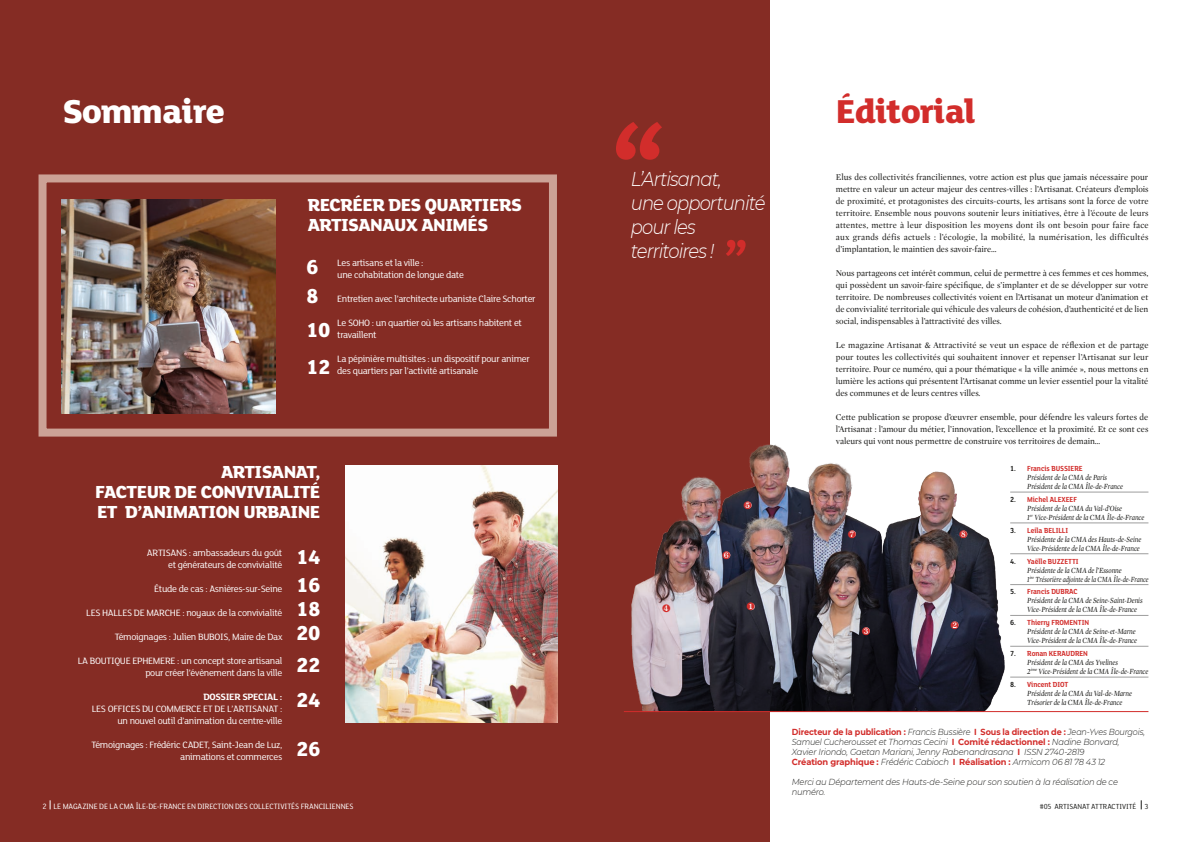
<style>
.page{position:relative;width:1191px;height:842px;background:#fff}
.page>*{position:absolute;margin:0;border:0;box-sizing:border-box;transform-origin:0 0}
.t1{font:700 140px "FS Lola";color:#d22d2b}
.t2{font:700 60px "FS Lola";color:#d22d2b}
.t3{font:800 36px "FS Lola";letter-spacing:-.02em;color:#d22d2b}
.t4{font:800 36px "FS Lola";letter-spacing:-.02em;color:#fff}
.t5{font:800 22px/28.2px "FS Lola";letter-spacing:-.02em;color:#fff;scale:.95 1}
.t6{font:italic 300 20px/24px "Montserrat";letter-spacing:-.05em;color:#fff;scale:.9 1}
.t7{font:800 19px/20px "FS Lola";letter-spacing:-.03em;color:#fff}
.t8{font:10px/12px "FS Lola";letter-spacing:-.03em;color:#fff;text-align:right}
.t9{font:700 10px "FS Lola";letter-spacing:-.03em;color:#fff}
.t10{font:9px/12px "Mercury Display";color:#1d1d1b;text-align:justify;scale:.96 1}
.t11{font:italic 300 8.8px/10px "Montserrat";letter-spacing:-.025em;color:#1d1d1b;scale:.92 1}
.t12{font:italic 300 8.8px/10px "Montserrat";letter-spacing:-.025em;color:#1d1d1b;scale:.95 1}
.t13{font:8.4px "FS Lola";letter-spacing:-.01em;color:#fff;scale:.95 1}
.t14{font:italic 8px/9px "Mercury Display";letter-spacing:-.01em;color:#1d1d1b;scale:.9 1}
.t15{font:700 8px "FS Lola";letter-spacing:-.01em;color:#d22d2b;scale:.9 1}
.t16{font:8px "FS Lola";letter-spacing:-.01em;color:#1d1d1b;scale:.95 1}
.s1{color:#1d1d1b}
.s2{font-weight:700;font-style:normal;color:#d22d2b}
</style>
<div class="page">
<div style="left:595px;top:0;width:175px;height:842px;background:#852c24"></div>
<div style="left:0;top:0;width:595px;height:842px;background:#852c24"></div>
<div style="left:39px;top:174px;width:518px;height:263px;border:8px solid #cca296"></div>
<img style="left:61px;top:199px;width:214px;height:215px">
<img style="left:346px;top:466px;width:211px;height:257px">
<img style="left:631px;top:444px;width:385px;height:267px">
<hr style="left:624px;top:711px;width:524px;height:1px;background:#d22d2b">
<hr style="left:1010px;top:492px;width:138px;height:1px;background:#9d9d9d">
<hr style="left:1010px;top:523px;width:138px;height:1px;background:#9d9d9d">
<hr style="left:1010px;top:554px;width:138px;height:1px;background:#9d9d9d">
<hr style="left:1010px;top:584px;width:138px;height:1px;background:#9d9d9d">
<hr style="left:1010px;top:615px;width:138px;height:1px;background:#9d9d9d">
<hr style="left:1010px;top:646px;width:138px;height:1px;background:#9d9d9d">
<hr style="left:1010px;top:677px;width:138px;height:1px;background:#9d9d9d">
<svg style="left:747px;top:602px;width:8px;height:8px"></svg>
<svg style="left:959px;top:530px;width:8px;height:8px"></svg>
<svg style="left:744px;top:501px;width:7px;height:8px"></svg>
<svg style="left:662px;top:604px;width:8px;height:8px"></svg>
<svg style="left:862px;top:627px;width:8px;height:8px"></svg>
<svg style="left:950px;top:621px;width:8px;height:8px"></svg>
<svg style="left:722px;top:551px;width:8px;height:8px"></svg>
<svg style="left:848px;top:530px;width:8px;height:8px"></svg>
<h3 class="t4" style="left:62px;top:90px;width:164px">Sommaire</h3>
<h3 class="t3" style="left:835px;top:91px;width:141px">Éditorial</h3>
<h1 class="t1" style="left:609px;top:86px;width:59px">“</h1>
<h3 class="t6" style="left:631px;top:166px;width:151px">L’Artisanat,<br>une opportunité pour les territoires !</h3>
<p class="t10" style="left:836px;top:171px;width:327px">Elus des collectivités franciliennes, votre action est plus que jamais nécessaire pour mettre en valeur un acteur majeur des centres-villes : l’Artisanat. Créateurs d’emplois de proximité, et protagonistes des circuits-courts, les artisans sont la force de votre territoire. Ensemble nous pouvons soutenir leurs initiatives, être à l’écoute de leurs attentes, mettre à leur disposition les moyens dont ils ont besoin pour faire face aux grands défis actuels : l’écologie, la mobilité, la numérisation, les difficultés d’implantation, le maintien des savoir-faire…</p>
<p class="t10" style="left:836px;top:267px;width:327px">Nous partageons cet intérêt commun, celui de permettre à ces femmes et ces hommes, qui possèdent un savoir-faire spécifique, de s’implanter et de se développer sur votre territoire. De nombreuses collectivités voient en l’Artisanat un moteur d’animation et de convivialité territoriale qui véhicule des valeurs de cohésion, d’authenticité et de lien social, indispensables à l’attractivité des villes.</p>
<p class="t10" style="left:836px;top:339px;width:327px">Le magazine Artisanat &amp; Attractivité se veut un espace de réflexion et de partage pour toutes les collectivités qui souhaitent innover et repenser l’Artisanat sur leur territoire. Pour ce numéro, qui a pour thématique « la ville animée », nous mettons en lumière les actions qui présentent l’Artisanat comme un levier essentiel pour la vitalité des communes et de leurs centres villes.</p>
<p class="t10" style="left:836px;top:411px;width:327px">Cette publication se propose d’œuvrer ensemble, pour défendre les valeurs fortes de l’Artisanat : l’amour du métier, l’innovation, l’excellence et la proximité. Et ce sont ces valeurs qui vont nous permettre de construire vos territoires de demain…</p>
<h3 class="t7" style="left:308px;top:196px;width:216px">RECRÉER DES QUARTIERS<br>ARTISANAUX ANIMÉS</h3>
<p class="t8" style="left:337px;top:257px;width:128px;text-align:left">Les artisans et la ville :<br>une cohabitation de longue date</p>
<p class="t8" style="left:337px;top:293px;width:200px">Entretien avec l’architecte urbaniste Claire Schorter</p>
<p class="t8" style="left:337px;top:317px;width:186px;text-align:left">Le SOHO : un quartier où les artisans habitent et travaillent</p>
<p class="t8" style="left:337px;top:353px;width:194px;text-align:left">La pépinière multisites : un dispositif pour animer des quartiers par l’activité artisanale</p>
<h2 class="t2" style="left:724px;top:192px;width:26px">„</h2>
<h3 class="t5" style="left:306px;top:254px;width:14px">6</h3>
<h3 class="t5" style="left:306px;top:283px;width:14px">8</h3>
<h3 class="t5" style="left:306px;top:317px;width:27px">10</h3>
<h3 class="t5" style="left:306px;top:354px;width:27px">12</h3>
<h3 class="t7" style="left:95px;top:463px;width:227px;text-align:justify;text-indent:126px">ARTISANAT, FACTEUR DE CONVIVIALITÉ ET D’ANIMATION URBAINE</h3>
<p class="t8" style="left:147px;top:547px;width:137px">ARTISANS : ambassadeurs du goût et générateurs de convivialité</p>
<p class="t8" style="left:154px;top:583px;width:130px">Étude de cas : Asnières-sur-Seine</p>
<p class="t8" style="left:86px;top:607px;width:198px">LES HALLES DE MARCHE : noyaux de la convivialité</p>
<p class="t8" style="left:115px;top:631px;width:169px">Témoignages : Julien BUBOIS, Maire de Dax</p>
<p class="t8" style="left:78px;top:655px;width:206px">LA BOUTIQUE EPHEMERE : un concept store artisanal pour créer l’évènement dans la ville</p>
<p class="t9" style="left:203px;top:691px;width:80px">DOSSIER SPECIAL :</p>
<p class="t8" style="left:92px;top:703px;width:192px">LES OFFICES DU COMMERCE ET DE L’ARTISANAT : un nouvel outil d’animation du centre-ville</p>
<p class="t8" style="left:91px;top:739px;width:192px">Témoignages : Frédéric CADET, Saint-Jean de Luz, animations et commerces</p>
<h3 class="t5" style="left:296px;top:544px;width:27px">14<br>16</h3>
<h3 class="t5" style="left:296px;top:598px;width:27px;line-height:24px">18<br>20</h3>
<h3 class="t5" style="left:296px;top:648px;width:27px;line-height:35.2px">22<br>24</h3>
<h3 class="t5" style="left:296px;top:735px;width:27px">26</h3>
<p class="t15" style="left:1010px;top:464px;width:82px"><span class="s1">1.</span> Francis BUSSIERE</p>
<p class="t14" style="left:1027px;top:473px;width:108px">Président de la CMA de Paris<br>Président de la CMA Île-de-France</p>
<p class="t15" style="left:1010px;top:495px;width:76px"><span class="s1">2.</span> Michel ALEXEEF</p>
<p class="t14" style="left:1027px;top:504px;width:131px">Président de la CMA du Val-d’Oise<br>1<sup>er</sup> Vice-Président de la CMA Île-de-France</p>
<p class="t15" style="left:1010px;top:525px;width:66px"><span class="s1">3.</span> Leila BELILLI</p>
<p class="t14" style="left:1027px;top:535px;width:128px">Présidente de la CMA des Hauts-de-Seine<br>Vice-Présidente de la CMA Île-de-France</p>
<p class="t15" style="left:1010px;top:556px;width:77px"><span class="s1">4.</span> Yaëlle BUZZETTI</p>
<p class="t14" style="left:1027px;top:565px;width:136px">Présidente de la CMA de l’Essonne<br>1<sup>ère</sup> Trésorière adjointe de la CMA Île-de-France</p>
<p class="t15" style="left:1010px;top:587px;width:77px"><span class="s1">5.</span> Francis DUBRAC</p>
<p class="t14" style="left:1027px;top:596px;width:130px">Président de la CMA de Seine-Saint-Denis<br>Vice-Président de la CMA Île-de-France</p>
<p class="t15" style="left:1010px;top:618px;width:89px"><span class="s1">6.</span> Thierry FROMENTIN</p>
<p class="t14" style="left:1027px;top:627px;width:123px">Président de la CMA de Seine-et-Marne<br>Vice-Président de la CMA Île-de-France</p>
<p class="t15" style="left:1010px;top:649px;width:88px"><span class="s1">7.</span> Ronan KERAUDREN</p>
<p class="t14" style="left:1027px;top:658px;width:136px">Président de la CMA des Yvelines<br>2<sup>ème</sup> Vice-Président de la CMA Île-de-France</p>
<p class="t15" style="left:1010px;top:680px;width:66px"><span class="s1">8.</span> Vincent DIOT</p>
<p class="t14" style="left:1027px;top:689px;width:118px">Président de la CMA du Val-de-Marne<br>Trésorier de la CMA Île-de-France</p>
<p class="t11" style="left:792px;top:726px;width:385px"><span class="s2">Directeur de la publication :</span> Francis Bussière <span class="s2">I Sous la direction de :</span> Jean-Yves Bourgois, Samuel Cucherousset et Thomas Cecini <span class="s2">I Comité rédactionnel :</span> Nadine Bonvard, Xavier Iriondo, Gaetan Mariani, Jenny Rabenandrasana <span class="s2">I</span> ISSN 2740-2819<br><span class="s2">Création graphique :</span> Frédéric Cabioch <span class="s2">I Réalisation :</span> Armicom 06 81 78 43 12</p>
<p class="t12" style="left:792px;top:776px;width:345px">Merci au Département des Hauts-de-Seine pour son soutien à la réalisation de ce numéro.</p>
<p class="t13" style="left:43px;top:802px;width:329px">2 LE MAGAZINE DE LA CMA ÎLE-DE-FRANCE EN DIRECTION DES COLLECTIVITÉS FRANCILIENNES</p>
<p class="t16" style="left:1039px;top:802px;width:116px">#05 ARTISANAT ATTRACTIVITÉ 3</p>
</div>
